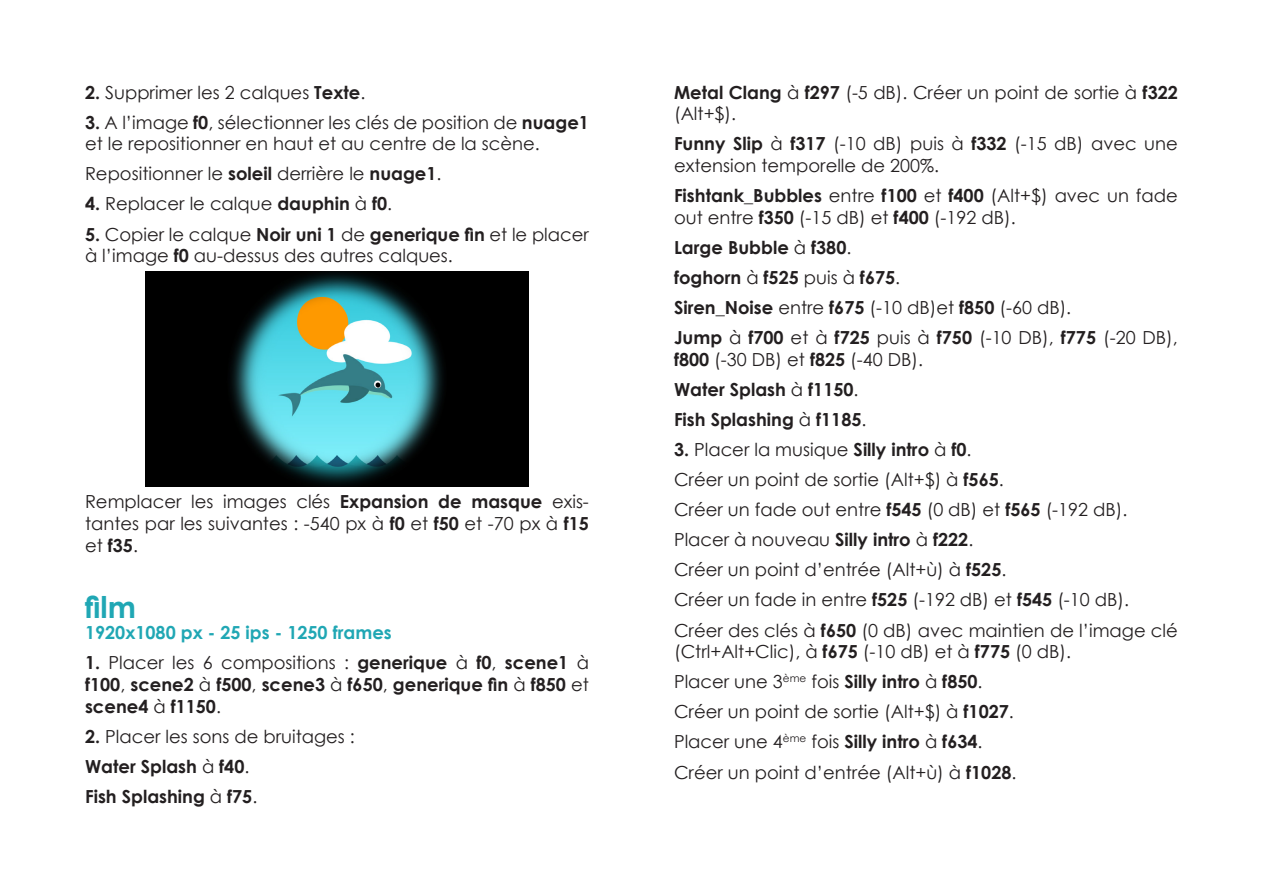
<style>
.page{position:relative;width:1263px;height:893px;background:#fff}
.page>*{position:absolute;margin:0;border:0;box-sizing:border-box;transform-origin:0 0}
.t1{font:700 30px "Century Gothic";color:#20a7b4}
.t2{font:18px/21.6px "Century Gothic";color:#231f20}
.t3{font:700 18px/21.6px "Century Gothic";color:#231f20;text-align:justify}
.t4{font:700 18px "Century Gothic";color:#20a7b4}
.s1{font-weight:700}
.s2{font-weight:400}
</style>
<div class="page">
<img style="left:146px;top:271px;width:382px;height:215px">
<p class="t2" style="left:85px;top:81px;width:282px"><span class="s1">2.</span> Supprimer les 2 calques <span class="s1">Texte</span>.</p>
<p class="t2" style="left:85px;top:111px;width:505px"><span class="s1">3.</span> A l’image <span class="s1">f0</span>, sélectionner les clés de position de <span class="s1">nuage1 </span>et le repositionner en haut et au centre de la scène.</p>
<p class="t2" style="left:85px;top:163px;width:358px">Repositionner le <span class="s1">soleil</span> derrière le <span class="s1">nuage1</span>.</p>
<p class="t2" style="left:85px;top:193px;width:309px"><span class="s1">4.</span> Replacer le calque <span class="s1">dauphin</span> à <span class="s1">f0</span>.</p>
<p class="t2" style="left:85px;top:223px;width:505px"><span class="s1">5.</span> Copier le calque <span class="s1">Noir uni 1</span> de <span class="s1">generique fin</span> et le placer à l’image <span class="s1">f0</span> au-dessus des autres calques.</p>
<p class="t2" style="left:85px;top:491px;width:505px;text-align:justify">Remplacer les images clés <span class="s1">Expansion de masque</span> exis&shy;tantes par les suivantes : -540 px à <span class="s1">f0</span> et <span class="s1">f50</span> et -70 px à <span class="s1">f15 </span>et <span class="s1">f35</span>.</p>
<p class="t1" style="left:85px;top:584px;width:52px">film</p>
<p class="t4" style="left:85px;top:619px;width:308px">1920x1080 px - 25 ips - 1250 frames</p>
<p class="t3" style="left:85px;top:651px;width:505px">1. <span class="s2">Placer les 6 compositions :</span> generique <span class="s2">à</span> f0<span class="s2">,</span> scene1 <span class="s2">à </span>f100<span class="s2">,</span> scene2 <span class="s2">à</span> f500<span class="s2">,</span> scene3 <span class="s2">à</span> f650<span class="s2">,</span> generique fin <span class="s2">à</span> f850 <span class="s2">et </span>scene4 <span class="s2">à</span> f1150<span class="s2">.</span></p>
<p class="t2" style="left:85px;top:725px;width:271px"><span class="s1">2.</span> Placer les sons de bruitages :</p>
<p class="t3" style="left:85px;top:755px;width:166px">Water Splash <span class="s2">à</span> f40<span class="s2">.</span></p>
<p class="t3" style="left:85px;top:785px;width:174px">Fish Splashing <span class="s2">à</span> f75<span class="s2">.</span></p>
<p class="t2" style="left:674px;top:81px;width:505px"><span class="s1">Metal Clang</span> à <span class="s1">f297</span> (-5 dB). Créer un point de sortie à <span class="s1">f322 </span>(Alt+$).</p>
<p class="t2" style="left:674px;top:133px;width:505px"><span class="s1">Funny Slip</span> à <span class="s1">f317</span> (-10 dB) puis à <span class="s1">f332</span> (-15 dB) avec une extension temporelle de 200%.</p>
<p class="t2" style="left:674px;top:184px;width:505px"><span class="s1">Fishtank_Bubbles</span> entre <span class="s1">f100</span> et <span class="s1">f400</span> (Alt+$) avec un fade out entre <span class="s1">f350</span> (-15 dB) et <span class="s1">f400</span> (-192 dB).</p>
<p class="t3" style="left:674px;top:236px;width:179px">Large Bubble <span class="s2">à</span> f380<span class="s2">.</span></p>
<p class="t3" style="left:674px;top:266px;width:228px">foghorn <span class="s2">à</span> f525 <span class="s2">puis à</span> f675<span class="s2">.</span></p>
<p class="t2" style="left:674px;top:296px;width:399px"><span class="s1">Siren_Noise</span> entre <span class="s1">f675</span> (-10 dB)et <span class="s1">f850</span> (-60 dB).</p>
<p class="t2" style="left:674px;top:326px;width:505px"><span class="s1">Jump</span> à <span class="s1">f700</span> et à <span class="s1">f725</span> puis à <span class="s1">f750</span> (-10 DB), <span class="s1">f775</span> (-20 DB), <span class="s1">f800</span> (-30 DB) et <span class="s1">f825</span> (-40 DB).</p>
<p class="t3" style="left:674px;top:378px;width:186px">Water Splash <span class="s2">à</span> f1150<span class="s2">.</span></p>
<p class="t3" style="left:674px;top:408px;width:194px">Fish Splashing <span class="s2">à</span> f1185<span class="s2">.</span></p>
<p class="t2" style="left:674px;top:438px;width:299px"><span class="s1">3.</span> Placer la musique <span class="s1">Silly intro</span> à <span class="s1">f0</span>.</p>
<p class="t2" style="left:674px;top:468px;width:331px">Créer un point de sortie (Alt+$) à <span class="s1">f565</span>.</p>
<p class="t2" style="left:674px;top:499px;width:455px">Créer un fade out entre <span class="s1">f545</span> (0 dB) et <span class="s1">f565</span> (-192 dB).</p>
<p class="t2" style="left:674px;top:529px;width:301px">Placer à nouveau <span class="s1">Silly intro</span> à <span class="s1">f222</span>.</p>
<p class="t2" style="left:674px;top:559px;width:334px">Créer un point d’entrée (Alt+ù) à <span class="s1">f525</span>.</p>
<p class="t2" style="left:674px;top:589px;width:457px">Créer un fade in entre <span class="s1">f525</span> (-192 dB) et <span class="s1">f545</span> (-10 dB).</p>
<p class="t2" style="left:674px;top:619px;width:505px">Créer des clés à <span class="s1">f650</span> (0 dB) avec maintien de l’image clé (Ctrl+Alt+Clic), à <span class="s1">f675</span> (-10 dB) et à <span class="s1">f775</span> (0 dB).</p>
<p class="t2" style="left:674px;top:671px;width:310px">Placer une 3<sup>ème</sup> fois <span class="s1">Silly intro</span> à <span class="s1">f850</span>.</p>
<p class="t2" style="left:674px;top:701px;width:341px">Créer un point de sortie (Alt+$) à <span class="s1">f1027</span>.</p>
<p class="t2" style="left:674px;top:731px;width:310px">Placer une 4<sup>ème</sup> fois <span class="s1">Silly intro</span> à <span class="s1">f634</span>.</p>
<p class="t2" style="left:674px;top:761px;width:344px">Créer un point d’entrée (Alt+ù) à <span class="s1">f1028</span>.</p>
</div>
